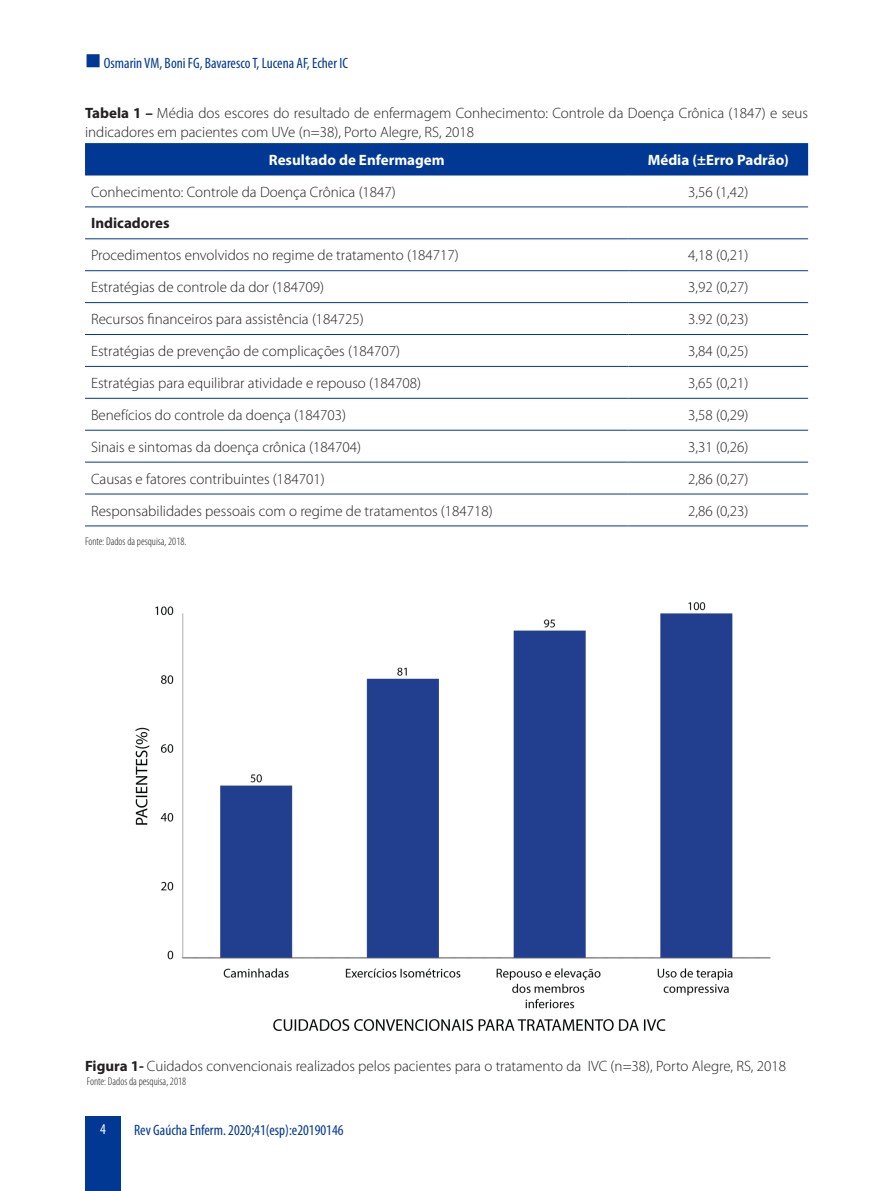
<style>
.page{position:relative;width:893px;height:1191px;background:#fff}
.page>*{position:absolute;margin:0;border:0;box-sizing:border-box;transform-origin:0 0}
.tabela_texto{font:300 15px "Myriad Pro";color:#231f20}
.Titulo_quadro_figura{font:300 15px/19.5px "Myriad Pro";color:#231f20}
.t1{font:condensed 15px "Myriad Pro";color:#003894}
.tabela_título{font:700 15px "Myriad Pro";color:#fff}
.tabela_texto-2{font:700 15px "Myriad Pro";color:#231f20}
.t2{font:condensed 15px "Myriad Pro";color:#fff}
.Fonte_quadro_figura{font:300 condensed 11.25px "Myriad Pro";color:#231f20}
.s1{font-weight:700}
</style>
<div class="page">
<div style="left:85px;top:1116px;width:36px;height:75px;background:#003894"></div>
<div style="left:85px;top:143px;width:723px;height:32px;background:#003894"></div>
<hr style="left:85px;top:206px;width:544px;height:1px;background:#003894">
<hr style="left:629px;top:206px;width:179px;height:1px;background:#003894">
<hr style="left:85px;top:238px;width:544px;height:1px;background:#003894">
<hr style="left:629px;top:238px;width:179px;height:1px;background:#003894">
<hr style="left:85px;top:270px;width:544px;height:1px;background:#003894">
<hr style="left:629px;top:270px;width:179px;height:1px;background:#003894">
<hr style="left:85px;top:302px;width:544px;height:1px;background:#003894">
<hr style="left:629px;top:302px;width:179px;height:1px;background:#003894">
<hr style="left:85px;top:334px;width:544px;height:1px;background:#003894">
<hr style="left:629px;top:334px;width:179px;height:1px;background:#003894">
<hr style="left:85px;top:366px;width:544px;height:1px;background:#003894">
<hr style="left:629px;top:366px;width:179px;height:1px;background:#003894">
<hr style="left:85px;top:398px;width:544px;height:1px;background:#003894">
<hr style="left:629px;top:398px;width:179px;height:1px;background:#003894">
<hr style="left:85px;top:430px;width:544px;height:1px;background:#003894">
<hr style="left:629px;top:430px;width:179px;height:1px;background:#003894">
<hr style="left:85px;top:462px;width:544px;height:1px;background:#003894">
<hr style="left:629px;top:462px;width:179px;height:1px;background:#003894">
<hr style="left:85px;top:493px;width:544px;height:1px;background:#003894">
<hr style="left:629px;top:493px;width:179px;height:1px;background:#003894">
<hr style="left:85px;top:175px;width:544px;height:1px;background:#003894">
<hr style="left:629px;top:175px;width:179px;height:1px;background:#003894">
<hr style="left:85px;top:525px;width:544px;height:1px;background:#003894">
<hr style="left:629px;top:525px;width:179px;height:1px;background:#003894">
<img style="left:135px;top:602px;width:636px;height:429px">
<p class="t1" style="left:104px;top:55px;width:246px">Osmarin VM, Boni FG, Bavaresco T, Lucena AF, Echer IC</p>
<p class="Titulo_quadro_figura" style="left:85px;top:103px;width:725px"><span class="s1">Tabela 1 –</span> Média dos escores do resultado de enfermagem Conhecimento: Controle da Doença Crônica (1847) e seus indicadores em pacientes com UVe (n=38), Porto Alegre, RS, 2018</p>
<p class="tabela_título" style="left:269px;top:150px;width:177px">Resultado de Enfermagem</p>
<p class="tabela_título" style="left:648px;top:150px;width:143px">Média (±Erro Padrão)</p>
<p class="tabela_texto" style="left:91px;top:183px;width:306px">Conhecimento: Controle da Doença Crônica (1847)</p>
<p class="tabela_texto" style="left:688px;top:183px;width:62px">3,56 (1,42)</p>
<p class="tabela_texto-2" style="left:91px;top:214px;width:80px">Indicadores</p>
<p class="tabela_texto" style="left:91px;top:247px;width:369px">Procedimentos envolvidos no regime de tratamento (184717)</p>
<p class="tabela_texto" style="left:688px;top:247px;width:62px">4,18 (0,21)</p>
<p class="tabela_texto" style="left:91px;top:279px;width:235px">Estratégias de controle da dor (184709)</p>
<p class="tabela_texto" style="left:688px;top:279px;width:62px">3,92 (0,27)</p>
<p class="tabela_texto" style="left:91px;top:311px;width:274px">Recursos financeiros para assistência (184725)</p>
<p class="tabela_texto" style="left:688px;top:311px;width:62px">3.92 (0,23)</p>
<p class="tabela_texto" style="left:91px;top:343px;width:310px">Estratégias de prevenção de complicações (184707)</p>
<p class="tabela_texto" style="left:688px;top:343px;width:62px">3,84 (0,25)</p>
<p class="tabela_texto" style="left:91px;top:375px;width:332px">Estratégias para equilibrar atividade e repouso (184708)</p>
<p class="tabela_texto" style="left:688px;top:375px;width:62px">3,65 (0,21)</p>
<p class="tabela_texto" style="left:91px;top:406px;width:257px">Benefícios do controle da doença (184703)</p>
<p class="tabela_texto" style="left:688px;top:406px;width:62px">3,58 (0,29)</p>
<p class="tabela_texto" style="left:91px;top:438px;width:272px">Sinais e sintomas da doença crônica (184704)</p>
<p class="tabela_texto" style="left:688px;top:438px;width:62px">3,31 (0,26)</p>
<p class="tabela_texto" style="left:91px;top:470px;width:235px">Causas e fatores contribuintes (184701)</p>
<p class="tabela_texto" style="left:688px;top:470px;width:62px">2,86 (0,27)</p>
<p class="tabela_texto" style="left:91px;top:502px;width:403px">Responsabilidades pessoais com o regime de tratamentos (184718)</p>
<p class="tabela_texto" style="left:688px;top:502px;width:62px">2,86 (0,23)</p>
<p class="Fonte_quadro_figura" style="left:85px;top:535px;width:103px">Fonte: Dados da pesquisa, 2018.</p>
<p class="Titulo_quadro_figura" style="left:85px;top:1056px;width:703px"><span class="s1">Figura 1-</span> Cuidados convencionais realizados pelos pacientes para o tratamento da IVC (n=38), Porto Alegre, RS, 2018</p>
<p class="Fonte_quadro_figura" style="left:87px;top:1075px;width:101px">Fonte: Dados da pesquisa, 2018</p>
<p class="t2" style="left:100px;top:1121px;width:7px">4</p>
<p class="t1" style="left:134px;top:1122px;width:211px">Rev Gaúcha Enferm. 2020;41(esp):e20190146</p>
</div>
